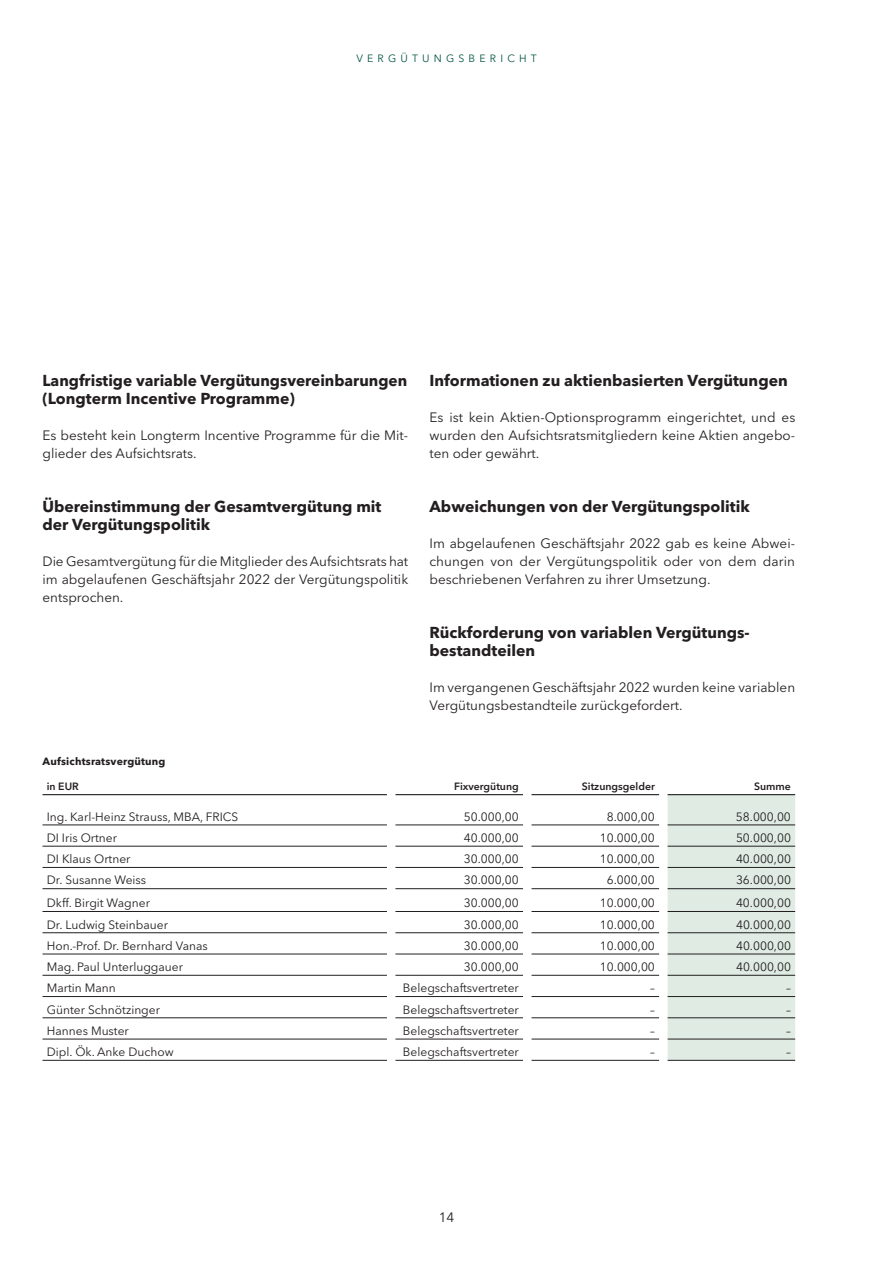
<style>
.page{position:relative;width:893px;height:1263px;background:#fff}
.page>*{position:absolute;margin:0;border:0;box-sizing:border-box;transform-origin:0 0}
.t1{font:700 15.75px/18px "Avenir Next LT Pro";color:#231f20}
.t2{font:13.5px/18px "Avenir Next LT Pro";color:#231f20;text-align:justify}
.t3{font:12px "Avenir Next LT Pro";color:#231f20}
.t4{font:600 10.5px "Avenir Next LT Pro";color:#231f20}
.t5{font:700 10.5px "Avenir Next LT Pro";letter-spacing:.02em;color:#231f20}
.t6{font:10.5px "Avenir Next LT Pro";letter-spacing:.4em;color:#005542}
</style>
<div class="page">
<svg style="left:43px;top:794px;width:625px;height:266px"></svg>
<svg style="left:395px;top:795px;width:128px;height:265px"></svg>
<div style="left:668px;top:795px;width:127px;height:265px;background:#e0ebe4"></div>
<hr style="left:43px;top:794px;width:344px;height:1px;background:#231f20">
<hr style="left:395px;top:794px;width:128px;height:1px;background:#231f20">
<hr style="left:531px;top:794px;width:128px;height:1px;background:#231f20">
<hr style="left:668px;top:794px;width:127px;height:1px;background:#231f20">
<hr style="left:43px;top:825px;width:344px;height:1px;background:#231f20">
<hr style="left:395px;top:825px;width:128px;height:1px;background:#231f20">
<hr style="left:531px;top:825px;width:128px;height:1px;background:#231f20">
<hr style="left:668px;top:825px;width:127px;height:1px;background:#231f20">
<hr style="left:43px;top:846px;width:344px;height:1px;background:#231f20">
<hr style="left:395px;top:846px;width:128px;height:1px;background:#231f20">
<hr style="left:531px;top:846px;width:128px;height:1px;background:#231f20">
<hr style="left:668px;top:846px;width:127px;height:1px;background:#231f20">
<hr style="left:43px;top:867px;width:344px;height:1px;background:#231f20">
<hr style="left:395px;top:867px;width:128px;height:1px;background:#231f20">
<hr style="left:531px;top:867px;width:128px;height:1px;background:#231f20">
<hr style="left:668px;top:867px;width:127px;height:1px;background:#231f20">
<hr style="left:43px;top:888px;width:344px;height:1px;background:#231f20">
<hr style="left:395px;top:888px;width:128px;height:1px;background:#231f20">
<hr style="left:531px;top:888px;width:128px;height:1px;background:#231f20">
<hr style="left:668px;top:888px;width:127px;height:1px;background:#231f20">
<hr style="left:43px;top:911px;width:344px;height:1px;background:#231f20">
<hr style="left:395px;top:911px;width:128px;height:1px;background:#231f20">
<hr style="left:531px;top:911px;width:128px;height:1px;background:#231f20">
<hr style="left:668px;top:911px;width:127px;height:1px;background:#231f20">
<hr style="left:43px;top:932px;width:344px;height:1px;background:#231f20">
<hr style="left:395px;top:932px;width:128px;height:1px;background:#231f20">
<hr style="left:531px;top:932px;width:128px;height:1px;background:#231f20">
<hr style="left:668px;top:932px;width:127px;height:1px;background:#231f20">
<hr style="left:43px;top:954px;width:344px;height:1px;background:#231f20">
<hr style="left:395px;top:954px;width:128px;height:1px;background:#231f20">
<hr style="left:531px;top:954px;width:128px;height:1px;background:#231f20">
<hr style="left:668px;top:954px;width:127px;height:1px;background:#231f20">
<hr style="left:43px;top:975px;width:344px;height:1px;background:#231f20">
<hr style="left:395px;top:975px;width:128px;height:1px;background:#231f20">
<hr style="left:531px;top:975px;width:128px;height:1px;background:#231f20">
<hr style="left:668px;top:975px;width:127px;height:1px;background:#231f20">
<hr style="left:43px;top:996px;width:344px;height:1px;background:#231f20">
<hr style="left:395px;top:996px;width:128px;height:1px;background:#231f20">
<hr style="left:531px;top:996px;width:128px;height:1px;background:#231f20">
<hr style="left:668px;top:996px;width:127px;height:1px;background:#231f20">
<hr style="left:43px;top:1017px;width:344px;height:1px;background:#231f20">
<hr style="left:395px;top:1017px;width:128px;height:1px;background:#231f20">
<hr style="left:531px;top:1017px;width:128px;height:1px;background:#231f20">
<hr style="left:668px;top:1017px;width:127px;height:1px;background:#231f20">
<hr style="left:43px;top:1039px;width:344px;height:1px;background:#231f20">
<hr style="left:395px;top:1039px;width:128px;height:1px;background:#231f20">
<hr style="left:531px;top:1039px;width:128px;height:1px;background:#231f20">
<hr style="left:668px;top:1039px;width:127px;height:1px;background:#231f20">
<hr style="left:43px;top:1060px;width:344px;height:1px;background:#231f20">
<hr style="left:395px;top:1060px;width:128px;height:1px;background:#231f20">
<hr style="left:531px;top:1060px;width:128px;height:1px;background:#231f20">
<hr style="left:668px;top:1060px;width:127px;height:1px;background:#231f20">
<p class="t6" style="left:356px;top:52px;width:182px">VERGÜTUNGSBERICHT</p>
<p class="t1" style="left:43px;top:371px;width:366px">Langfristige variable Vergütungsvereinbarungen (Longterm Incentive Programme)</p>
<p class="t2" style="left:43px;top:426px;width:367px">Es besteht kein Longterm Incentive Programme für die Mit&shy;glieder des Aufsichtsrats.</p>
<p class="t1" style="left:43px;top:497px;width:340px">Übereinstimmung der Gesamtvergütung mit der Vergütungspolitik</p>
<p class="t2" style="left:43px;top:552px;width:367px">Die Gesamtvergütung für die Mitglieder des Aufsichtsrats hat im abgelaufenen Geschäftsjahr 2022 der Vergütungspolitik entsprochen.</p>
<p class="t1" style="left:429px;top:371px;width:360px">Informationen zu aktienbasierten Vergütungen</p>
<p class="t2" style="left:429px;top:408px;width:367px">Es ist kein Aktien-Optionsprogramm eingerichtet, und es wurden den Aufsichtsratsmitgliedern keine Aktien angebo&shy;ten oder gewä hrt.</p>
<p class="t1" style="left:429px;top:497px;width:322px">Abweichungen von der Vergütungspolitik</p>
<p class="t2" style="left:429px;top:534px;width:367px">Im abgelaufenen Geschäftsjahr 2022 gab es keine Abwei&shy;chungen von der Vergütungspolitik oder von dem darin beschriebenen Verfahren zu ihrer Umsetzung.</p>
<p class="t1" style="left:429px;top:623px;width:322px">Rückforderung von variablen Vergütungs&shy;bestandteilen</p>
<p class="t2" style="left:429px;top:678px;width:367px">Im vergangenen Geschäftsjahr 2022 wurden keine variablen<br>Vergütungsbestandteile zurückgefordert.</p>
<p class="t5" style="left:43px;top:755px;width:124px">Aufsichtsratsvergütung</p>
<p class="t4" style="left:47px;top:780px;width:34px">in EUR</p>
<p class="t4" style="left:454px;top:780px;width:66px">Fixvergütung</p>
<p class="t4" style="left:582px;top:780px;width:74px">Sitzungsgelder</p>
<p class="t4" style="left:754px;top:780px;width:38px">Summe</p>
<p class="t3" style="left:47px;top:809px;width:193px">Ing. Karl-Heinz Strauss, MBA, FRICS</p>
<p class="t3" style="left:464px;top:809px;width:56px">50.000,00</p>
<p class="t3" style="left:607px;top:809px;width:49px">8.000,00</p>
<p class="t3" style="left:736px;top:809px;width:56px">58.000,00</p>
<p class="t3" style="left:47px;top:830px;width:72px">DI Iris Ortner</p>
<p class="t3" style="left:464px;top:830px;width:56px">40.000,00</p>
<p class="t3" style="left:600px;top:830px;width:56px">10.000,00</p>
<p class="t3" style="left:736px;top:830px;width:56px">50.000,00</p>
<p class="t3" style="left:47px;top:852px;width:85px">DI Klaus Ortner</p>
<p class="t3" style="left:464px;top:852px;width:56px">30.000,00</p>
<p class="t3" style="left:600px;top:852px;width:56px">10.000,00</p>
<p class="t3" style="left:736px;top:852px;width:56px">40.000,00</p>
<p class="t3" style="left:47px;top:873px;width:101px">Dr. Susanne Weiss</p>
<p class="t3" style="left:464px;top:873px;width:56px">30.000,00</p>
<p class="t3" style="left:607px;top:873px;width:49px">6.000,00</p>
<p class="t3" style="left:736px;top:873px;width:56px">36.000,00</p>
<p class="t3" style="left:47px;top:896px;width:105px">Dkff. Birgit Wagner</p>
<p class="t3" style="left:464px;top:896px;width:56px">30.000,00</p>
<p class="t3" style="left:600px;top:896px;width:56px">10.000,00</p>
<p class="t3" style="left:736px;top:896px;width:56px">40.000,00</p>
<p class="t3" style="left:47px;top:917px;width:123px">Dr. Ludwig Steinbauer</p>
<p class="t3" style="left:464px;top:917px;width:56px">30.000,00</p>
<p class="t3" style="left:600px;top:917px;width:56px">10.000,00</p>
<p class="t3" style="left:736px;top:917px;width:56px">40.000,00</p>
<p class="t3" style="left:47px;top:938px;width:162px">Hon.-Prof. Dr. Bernhard Vanas</p>
<p class="t3" style="left:464px;top:938px;width:56px">30.000,00</p>
<p class="t3" style="left:600px;top:938px;width:56px">10.000,00</p>
<p class="t3" style="left:736px;top:938px;width:56px">40.000,00</p>
<p class="t3" style="left:47px;top:960px;width:138px">Mag. Paul Unterluggauer</p>
<p class="t3" style="left:464px;top:960px;width:56px">30.000,00</p>
<p class="t3" style="left:600px;top:960px;width:56px">10.000,00</p>
<p class="t3" style="left:736px;top:960px;width:56px">40.000,00</p>
<p class="t3" style="left:47px;top:981px;width:70px">Martin Mann</p>
<p class="t3" style="left:403px;top:981px;width:117px">Belegschaftsvertreter</p>
<p class="t3" style="left:650px;top:981px;width:6px">–</p>
<p class="t3" style="left:786px;top:981px;width:6px">–</p>
<p class="t3" style="left:47px;top:1002px;width:115px">Günter Schnötzinger</p>
<p class="t3" style="left:403px;top:1002px;width:117px">Belegschaftsvertreter</p>
<p class="t3" style="left:650px;top:1002px;width:6px">–</p>
<p class="t3" style="left:786px;top:1002px;width:6px">–</p>
<p class="t3" style="left:47px;top:1023px;width:84px">Hannes Muster</p>
<p class="t3" style="left:403px;top:1023px;width:117px">Belegschaftsvertreter</p>
<p class="t3" style="left:650px;top:1023px;width:6px">–</p>
<p class="t3" style="left:786px;top:1023px;width:6px">–</p>
<p class="t3" style="left:47px;top:1045px;width:128px">Dipl. Ök. Anke Duchow</p>
<p class="t3" style="left:403px;top:1045px;width:117px">Belegschaftsvertreter</p>
<p class="t3" style="left:650px;top:1045px;width:6px">–</p>
<p class="t3" style="left:786px;top:1045px;width:6px">–</p>
<p class="t2" style="left:439px;top:1208px;width:17px">14</p>
</div>
